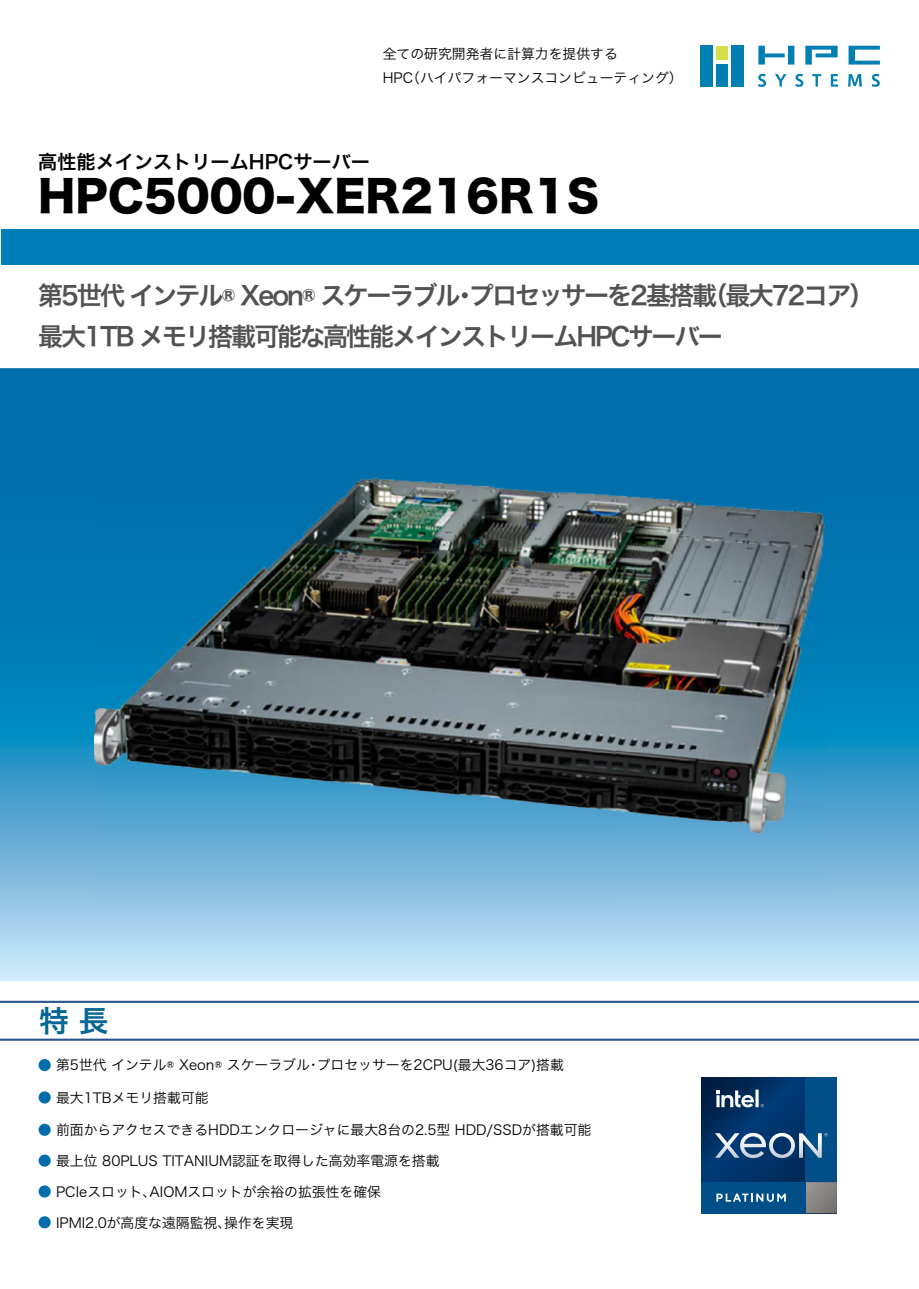
<style>
.page{position:relative;width:919px;height:1289px;background:#fff}
.page>*{position:absolute;margin:0;border:0;box-sizing:border-box;transform-origin:0 0}
.t1{font:42.45px "Hira Kaku Std W8";color:#000}
.t2{font:29.7px "Hira Kaku Pro W6";color:#056696}
.t3{font:25.5px/40.3px "Hira Kaku Pro W6";letter-spacing:-.08em;color:#545151}
.t4{font:19.2px "Hira Kaku Pro W6";color:#000}
.t5{font:13.8px/24.5px "Hira Kaku Pro W3";color:#000}
.s1{color:#fff}
</style>
<div class="page">
<svg style="left:0;top:368px;width:918px;height:613px;background:#469bc8"></svg>
<div style="left:699px;top:46px;width:13px;height:41px;background:#007fb2"></div>
<div style="left:716px;top:46px;width:11px;height:13px;background:#d4df4c"></div>
<div style="left:716px;top:65px;width:11px;height:22px;background:#007fb2"></div>
<div style="left:731px;top:46px;width:12px;height:41px;background:#007fb2"></div>
<svg style="left:848px;top:46px;width:31px;height:19px"></svg>
<svg style="left:805px;top:46px;width:32px;height:19px"></svg>
<svg style="left:758px;top:46px;width:36px;height:19px"></svg>
<svg style="left:758px;top:74px;width:8px;height:13px"></svg>
<svg style="left:775px;top:74px;width:11px;height:13px"></svg>
<svg style="left:795px;top:74px;width:8px;height:13px"></svg>
<svg style="left:812px;top:74px;width:9px;height:13px"></svg>
<svg style="left:830px;top:74px;width:8px;height:13px"></svg>
<svg style="left:848px;top:74px;width:13px;height:13px"></svg>
<svg style="left:871px;top:74px;width:8px;height:13px"></svg>
<div style="left:1px;top:229px;width:917px;height:35px;background:#007eb8"></div>
<hr style="left:0;top:1000px;width:918px;height:2px;background:#29548b">
<hr style="left:0;top:1038px;width:918px;height:2px;background:#29548b">
<img style="left:94px;top:430px;width:731px;height:479px">
<svg style="left:701px;top:1077px;width:135px;height:136px;background:#1b507e"></svg>
<p class="t5" style="left:406px;top:40px;width:278px;text-indent:-23px">全ての研究開発者に計算力を提供する<br>（ハイパフォーマンスコンピューティング(</p>
<p class="t5" style="left:383px;top:65px;width:32px">HPC</p>
<h3 class="t4" style="left:38px;top:145px;width:333px">高性能メインストリームHPCサーバー</h3>
<h1 class="t1" style="left:38px;top:173px;width:562px">HPC5000-XER216R1S</h1>
<h3 class="t3" style="left:38px;top:274px;width:680px">第5世代インテル® Xeon® スケーラブルプロセッサーを2基搭載</h3>
<h3 class="t3" style="left:702px;top:274px;width:173px">（最大72コア(</h3>
<h3 class="t3" style="left:38px;top:274px;width:685px;text-indent:414px">・<br>最大1TB メモリ搭載可能な高性能メインストリームHPCサーバー</h3>
<h2 class="t2" style="left:39px;top:994px;width:71px">特長</h2>
<p class="t5" style="left:38px;top:1051px;width:273px"><span class="s1">●</span> 第5世代インテル® Xeon® スケーラブル</p>
<p class="t5" style="left:38px;top:1084px;width:172px"><span class="s1">●</span> 最大1TBメモリ搭載可能</p>
<p class="t5" style="left:38px;top:1116px;width:555px"><span class="s1">●</span> 前面からアクセスできるHDDエンクロージャに最大8台の2.5型 HDD/SSDが搭載可能</p>
<p class="t5" style="left:38px;top:1147px;width:403px"><span class="s1">●</span> 最上位 80PLUS TITANIUM認証を取得した高効率電源を搭載</p>
<p class="t5" style="left:149px;top:1178px;width:233px">AIOMスロットが余裕の拡張性を確保</p>
<p class="t5" style="left:317px;top:1051px;width:248px">プロセッサーを2CPU(最大36コア)搭載</p>
<p class="t5" style="left:306px;top:1051px;width:15px">・</p>
<p class="t5" style="left:38px;top:1178px;width:120px"><span class="s1">●</span> PCIeスロット、</p>
<p class="t5" style="left:38px;top:1209px;width:195px"><span class="s1">●</span> IPMI2.0が高度な遠隔監視、</p>
<p class="t5" style="left:224px;top:1209px;width:71px">操作を実現</p>
</div>
